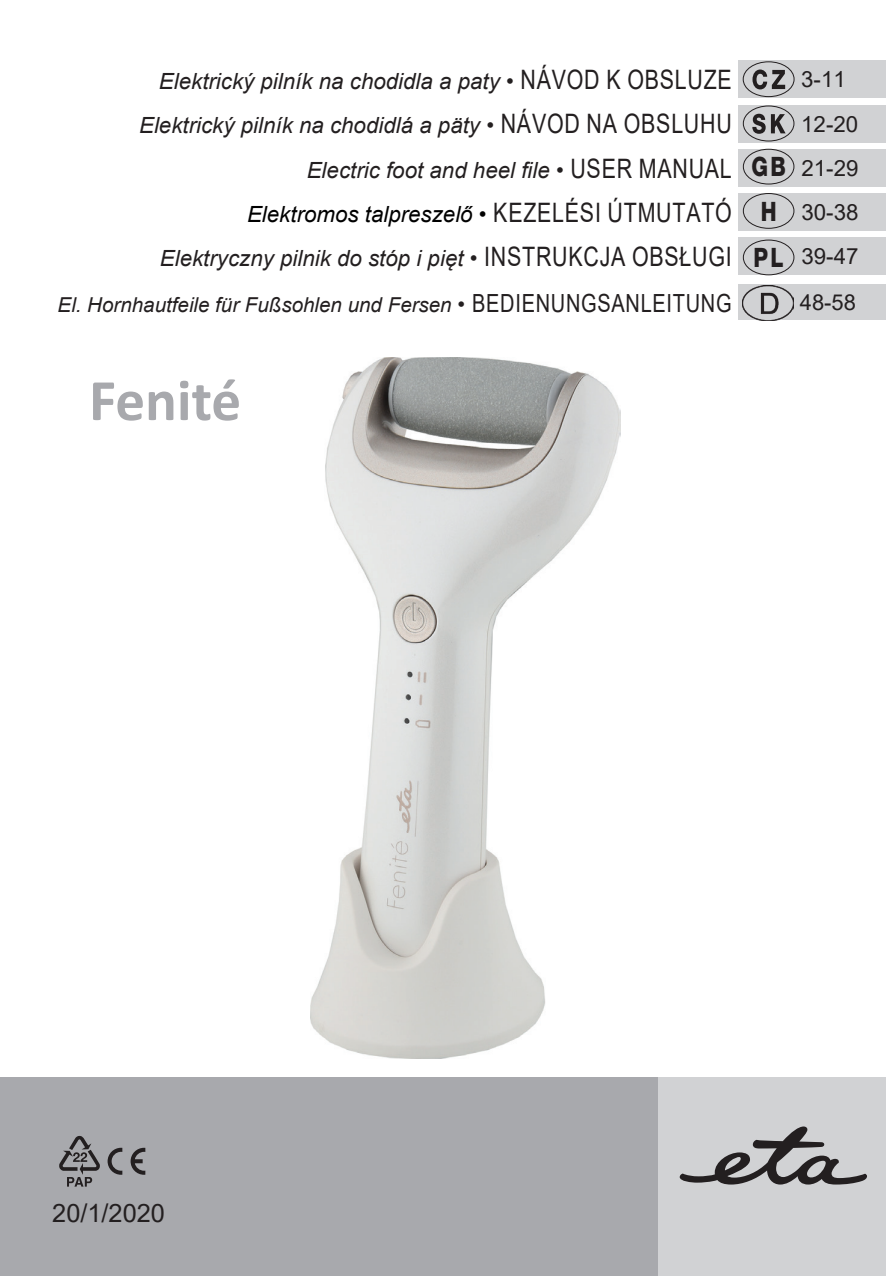
<style>
.page{position:relative;width:886px;height:1276px;background:#fff}
.page>*{position:absolute;margin:0;border:0;box-sizing:border-box;transform-origin:0 0}
.t1{font:700 59.25px "Calibri";color:#a8a9ad}
.t2{font:800 26.75px/45.5px "Helvetica Neue CE";color:#231f20;scale:.8 1}
.t3{font:25.25px "Arial";color:#231f20}
.t4{font:italic 22.25px "Arial";color:#231f20}
.t5{font:italic 22.25px "Arial";color:#000}
.t6{font:22.25px "Arial";color:#231f20}
.t7{font:22px "Arial";color:#231f20}
.t8{font:italic 20.5px "Arial";color:#231f20}
.s1{font-style:normal;font-size:26.75px}
.s2{font-style:normal;font-size:26.75px;color:#231f20}
.s3{font-style:normal;font-size:22px}
.s4{font-style:normal;font-size:25px}
</style>
<div class="page">
<div style="left:0;top:1077px;width:886px;height:199px;background:#a8a9ad"></div>
<div style="left:658px;top:1077px;width:228px;height:199px;background:#d1d2d4"></div>
<svg style="left:680px;top:1126px;width:187px;height:58px"></svg>
<svg style="left:131px;top:1147px;width:14px;height:27px"></svg>
<svg style="left:108px;top:1147px;width:14px;height:27px"></svg>
<svg style="left:59px;top:1136px;width:41px;height:50px"></svg>
<div style="left:738px;top:60px;width:148px;height:38px;background:#d1d2d4"></div>
<svg style="left:752px;top:69px;width:33px;height:20px"></svg>
<div style="left:743px;top:61px;width:51px;height:36px;border:1px solid #231f20;border-radius:50%"></div>
<div style="left:738px;top:104px;width:148px;height:38px;background:#d1d2d4"></div>
<svg style="left:752px;top:114px;width:33px;height:20px"></svg>
<div style="left:743px;top:106px;width:51px;height:35px;border:1px solid #231f20;border-radius:50%"></div>
<div style="left:738px;top:149px;width:148px;height:38px;background:#d1d2d4"></div>
<div style="left:738px;top:193px;width:148px;height:38px;background:#d1d2d4"></div>
<div style="left:738px;top:237px;width:148px;height:38px;background:#d1d2d4"></div>
<div style="left:743px;top:149px;width:51px;height:35px;border:1px solid #231f20;border-radius:50%"></div>
<div style="left:743px;top:193px;width:51px;height:36px;border:1px solid #231f20;border-radius:50%"></div>
<div style="left:743px;top:240px;width:51px;height:35px;border:1px solid #231f20;border-radius:50%"></div>
<img style="left:310px;top:357px;width:310px;height:701px">
<div style="left:738px;top:285px;width:148px;height:35px;background:#d1d2d4"></div>
<img style="left:742px;top:286px;width:51px;height:35px">
<p class="t4" style="left:159px;top:67px;width:574px">Elektrický pilník na chodidla a paty • <span class="s1">NÁVOD K OBSLUZE</span></p>
<p class="t6" style="left:801px;top:64px;width:46px">3-11</p>
<p class="t4" style="left:139px;top:111px;width:594px">Elektrický pilník na chodidlá a päty • <span class="s1">NÁVOD NA OBSLUHU</span></p>
<p class="t6" style="left:801px;top:108px;width:59px">12-20</p>
<p class="t4" style="left:307px;top:155px;width:427px">Electric foot and heel file • <span class="s1">USER MANUAL</span></p>
<p class="t6" style="left:801px;top:153px;width:59px">21-29</p>
<p class="t5" style="left:247px;top:200px;width:486px">Elektromos talpreszelő • <span class="s2">KEZELÉSI ÚTMUTATÓ</span></p>
<p class="t6" style="left:801px;top:197px;width:59px">30-38</p>
<p class="t4" style="left:160px;top:244px;width:573px">Elektryczny pilnik do stóp i pięt • <span class="s1">INSTRUKCJA OBSŁUGI</span></p>
<p class="t6" style="left:801px;top:241px;width:59px">39-47</p>
<p class="t2" style="left:751px;top:144px;width:45px">GB<br>H<br>PL</p>
<p class="t8" style="left:58px;top:292px;width:675px">El. Hornhautfeile für Fußsohlen und Fersen <span class="s3">•</span> <span class="s4">BEDIENUNGSANLEITUNG</span></p>
<p class="t7" style="left:800px;top:287px;width:58px">48-58</p>
<h1 class="t1" style="left:89px;top:358px;width:154px">Fenité</h1>
<p class="t3" style="left:52px;top:1195px;width:114px">20/1/2020</p>
</div>
